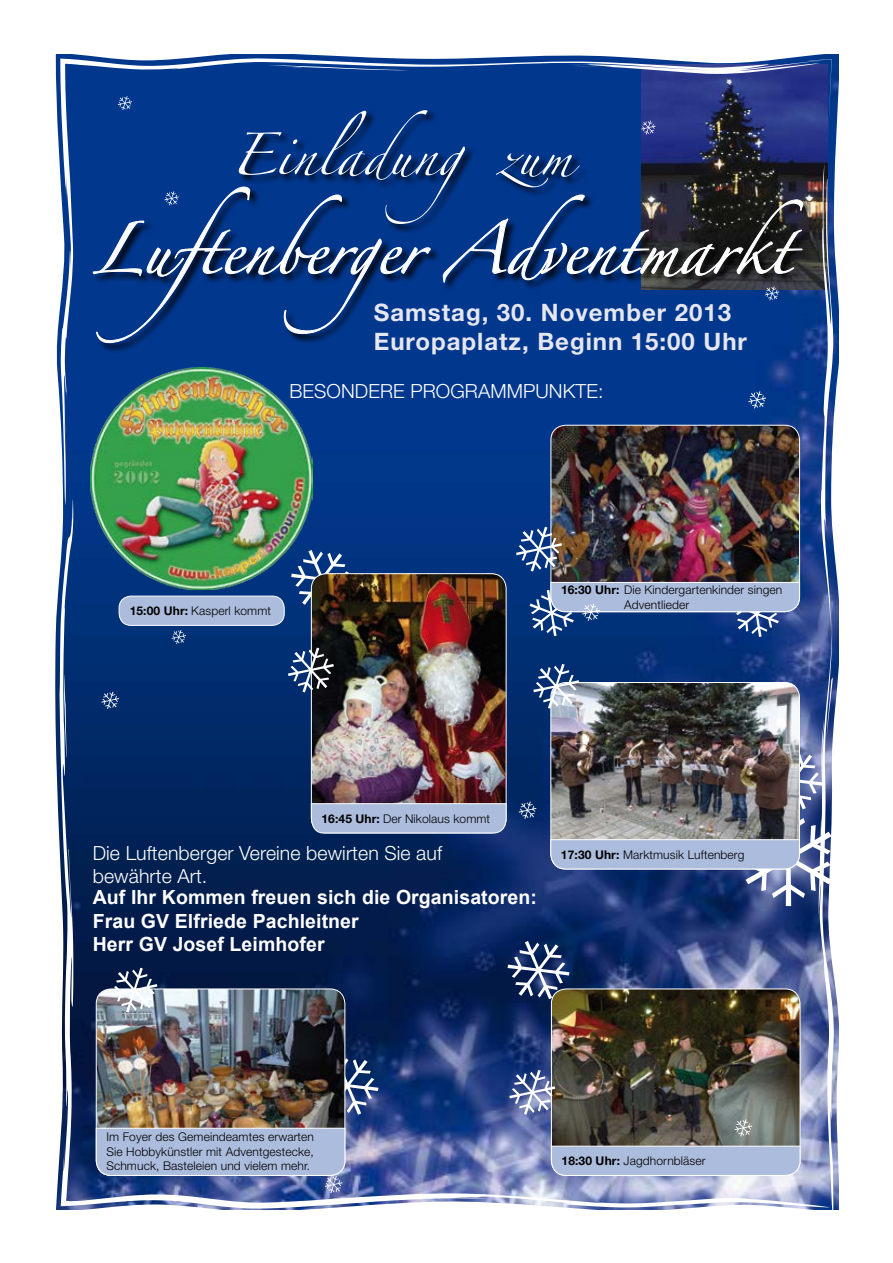
<style>
.page{position:relative;width:893px;height:1263px;background:#fff}
.page>*{position:absolute;margin:0;border:0;box-sizing:border-box;transform-origin:0 0}
.t1{font:700 24px/28.8px "Helvetica Neue LT Std";letter-spacing:.04em;color:#e6e6f0}
.t2{font:700 19.5px/23.4px "Arial";letter-spacing:.005em;color:#fff}
.t3{font:300 19.5px/23.4px "Helvetica Neue LT Std";letter-spacing:.005em;color:#fff}
.t4{font:300 12px/14.4px "Helvetica Neue LT Std";letter-spacing:.01em;color:#000;text-align:justify}
.s1{font-weight:700}
</style>
<div class="page">
<svg style="left:60px;top:507px;width:32px;height:701px;background:#2d497a"></svg>
<svg style="left:60px;top:58px;width:766px;height:449px;background:#2a579e"></svg>
<svg style="left:64px;top:673px;width:3px;height:86px"></svg>
<img style="left:92px;top:59px;width:742px;height:1151px">
<h1 class="t1" style="left:374px;top:297px;width:375px">Samstag, 30. November 2013<br>Europaplatz, Beginn 15:00 Uhr</h1>
<h2 class="t3" style="left:289px;top:379px;width:27px">Besondere</h2>
<h2 class="t3" style="left:410px;top:379px;width:27px">Programmpunkte</h2>
<h2 class="t3" style="left:598px;top:379px;width:7px">:</h2>
<p class="t4" style="left:130px;top:603px;width:143px"><span class="s1">15:00 Uhr:</span> Kasperl kommt</p>
<p class="t4" style="left:624px;top:582px;width:160px;text-indent:-63px"><span class="s1">16:30 Uhr:</span> Die Kindergartenkinder singen<br>Adventlieder</p>
<p class="t4" style="left:321px;top:811px;width:170px"><span class="s1">16:45 Uhr:</span> Der Nikolaus kommt</p>
<h2 class="t3" style="left:93px;top:841px;width:351px">Die Luftenberger Vereine bewirten Sie auf bewährte Art.</h2>
<h2 class="t2" style="left:93px;top:886px;width:446px">Auf Ihr Kommen freuen sich die Organisatoren:<br>Frau GV Elfriede Pachleitner<br>Herr GV Josef Leimhofer</h2>
<p class="t4" style="left:561px;top:847px;width:185px"><span class="s1">17:30 Uhr:</span> Marktmusik Luftenberg</p>
<p class="t4" style="left:106px;top:1129px;width:209px">Im Foyer des Gemeindeamtes erwarten Sie Hobbykünstler mit Adventgestecke, Schmuck, Basteleien und vielem mehr.</p>
<p class="t4" style="left:562px;top:1153px;width:146px"><span class="s1">18:30 Uhr:</span> Jagdhornbläser</p>
</div>
